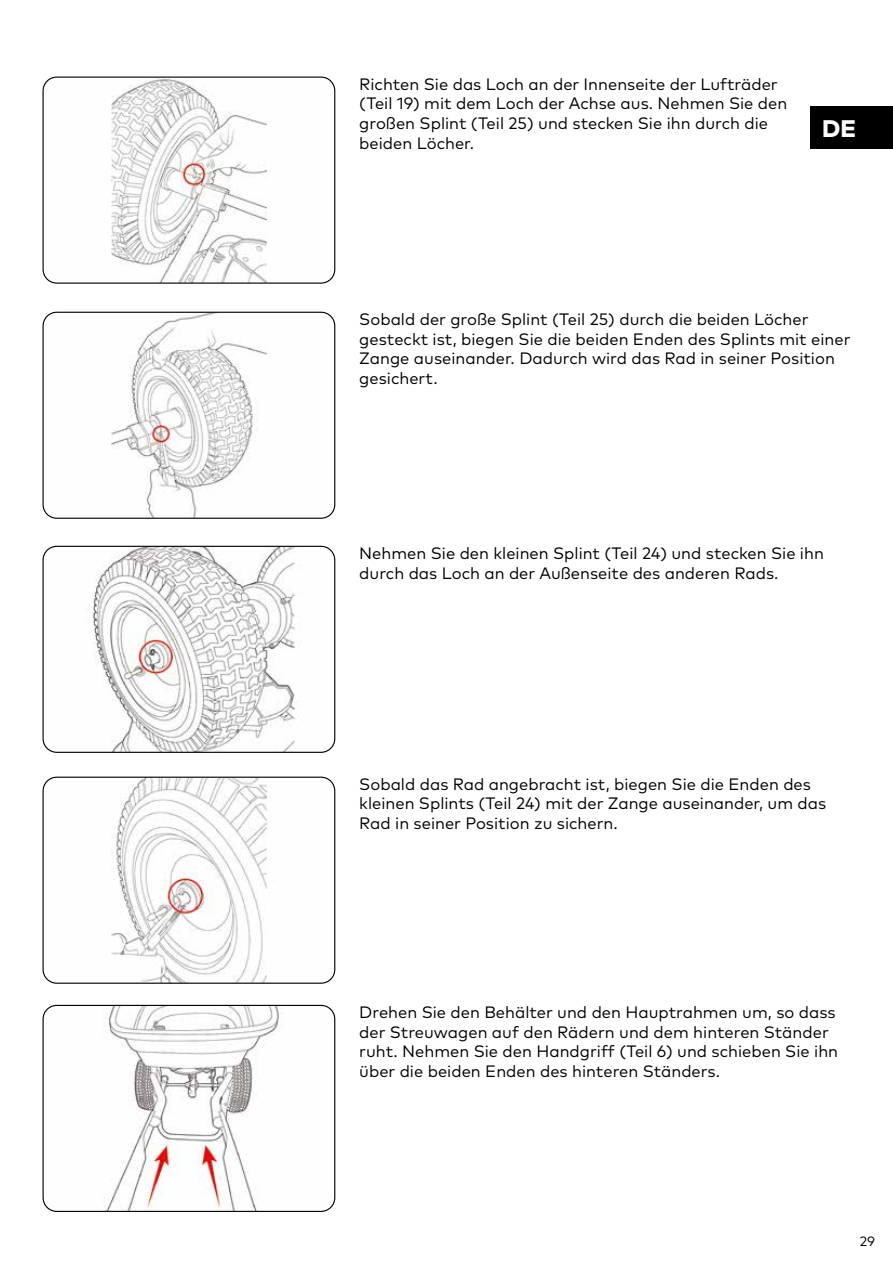
<style>
.page{position:relative;width:893px;height:1263px;background:#fff}
.page>*{position:absolute;margin:0;border:0;box-sizing:border-box;transform-origin:0 0}
.t1{font:800 24px "Mark Pro";color:#fff}
.t2{font:16.5px/19.8px "Mark Pro";color:#000}
.t3{font:13.5px "Mark Pro";color:#000}
</style>
<div class="page">
<img style="left:43px;top:312px;width:292px;height:205px">
<div style="left:43px;top:312px;width:292px;height:207px;border:1px solid #000;border-radius:14px"></div>
<img style="left:43px;top:546px;width:292px;height:205px">
<div style="left:43px;top:546px;width:292px;height:207px;border:1px solid #000;border-radius:14px"></div>
<img style="left:43px;top:777px;width:292px;height:205px">
<div style="left:43px;top:777px;width:292px;height:207px;border:1px solid #000;border-radius:14px"></div>
<img style="left:43px;top:1005px;width:292px;height:206px">
<div style="left:43px;top:1005px;width:292px;height:207px;border:1px solid #000;border-radius:14px"></div>
<img style="left:43px;top:77px;width:292px;height:205px">
<div style="left:43px;top:77px;width:292px;height:207px;border:1px solid #000;border-radius:14px"></div>
<div style="left:810px;top:106px;width:83px;height:43px;background:#000"></div>
<p class="t2" style="left:359px;top:73px;width:429px">Richten Sie das Loch an der Innenseite der Lufträder (Teil 19) mit dem Loch der Achse aus. Nehmen Sie den großen Splint (Teil 25) und stecken Sie ihn durch die beiden Löcher.</p>
<h1 class="t1" style="left:822px;top:110px;width:35px">DE</h1>
<p class="t2" style="left:359px;top:308px;width:493px">Sobald der große Splint (Teil 25) durch die beiden Löcher gesteckt ist, biegen Sie die beiden Enden des Splints mit einer Zange auseinander. Dadurch wird das Rad in seiner Position gesichert.</p>
<p class="t2" style="left:359px;top:542px;width:466px">Nehmen Sie den kleinen Splint (Teil 24) und stecken Sie ihn durch das Loch an der Außenseite des anderen Rads.</p>
<p class="t2" style="left:359px;top:773px;width:468px">Sobald das Rad angebracht ist, biegen Sie die Enden des kleinen Splints (Teil 24) mit der Zange auseinander, um das<br>Rad in seiner Position zu sichern.</p>
<p class="t2" style="left:359px;top:1001px;width:480px">Drehen Sie den Behälter und den Hauptrahmen um, so dass der Streuwagen auf den Rädern und dem hinteren Ständer ruht. Nehmen Sie den Handgriff (Teil 6) und schieben Sie ihn über die beiden Enden des hinteren Ständers.</p>
<p class="t3" style="left:860px;top:1231px;width:17px">29</p>
</div>
